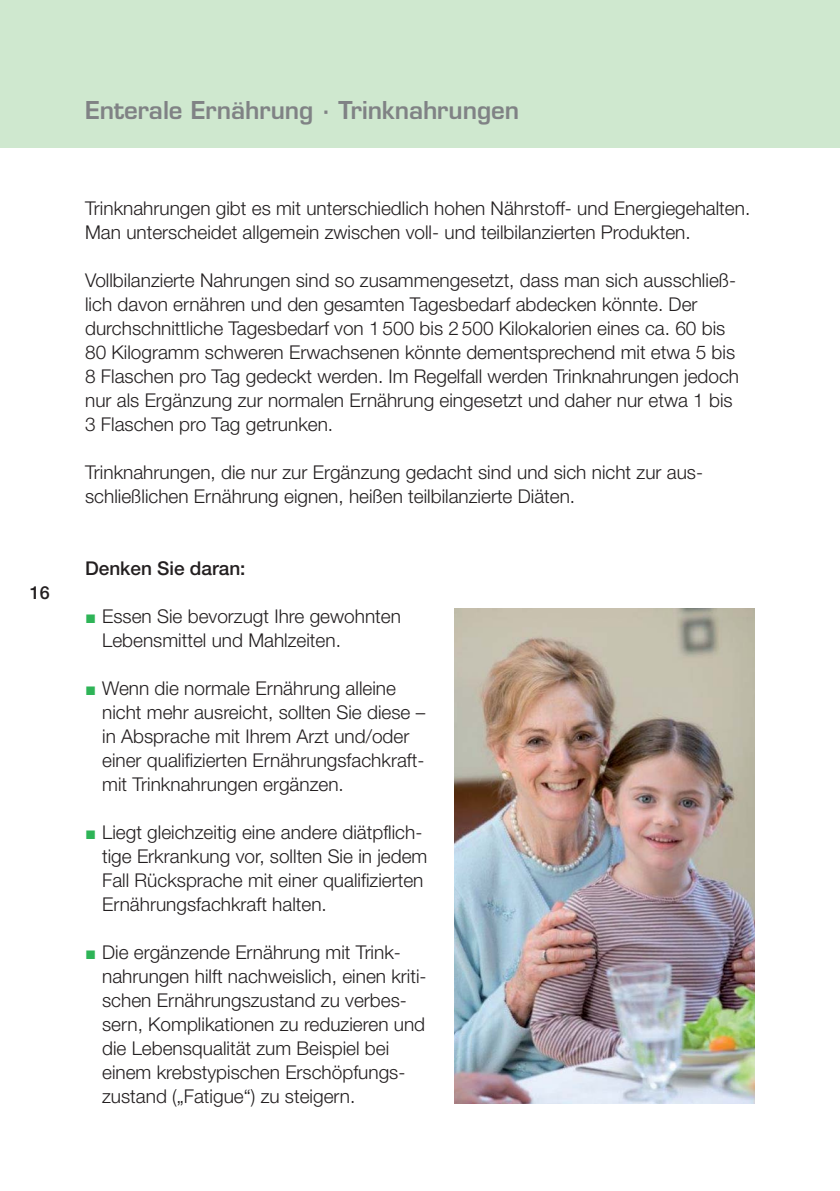
<style>
.page{position:relative;width:840px;height:1191px;background:#fff}
.page>*{position:absolute;margin:0;border:0;box-sizing:border-box;transform-origin:0 0}
.t1{font:600 24px "Eurostile";letter-spacing:-.005em;color:#808285}
.t2{font:300 19px/24px "Helvetica Neue";color:#231f20}
.t3{font:500 19px "Helvetica Neue";color:#231f20}
.t4{font:500 18px "Helvetica Neue";color:#231f20}
.s1{font-family:"European Pi Three";font-weight:400;font-size:20px;color:#2eb457}
</style>
<div class="page">
<div style="left:0;top:0;width:839px;height:147px;background:#cfe8cf"></div>
<img style="left:454px;top:609px;width:300px;height:494px">
<p class="t4" style="left:30px;top:586px;width:21px">16</p>
<p class="t1" style="left:85px;top:101px;width:435px">Enterale Ernährung · Trinknahrungen</p>
<p class="t2" style="left:85px;top:198px;width:666px">Trinknahrungen gibt es mit unterschiedlich hohen Nährstoff- und Energiegehalten.<br>Man unterscheidet allgemein zwischen voll- und teilbilanzierten Produkten.</p>
<p class="t2" style="left:85px;top:270px;width:655px">Vollbilanzierte Nahrungen sind so zusammengesetzt, dass man sich ausschließ&shy;lich davon ernähren und den gesamten Tagesbedarf abdecken könnte. Der durchschnittliche Tagesbedarf von 1 500 bis 2 500 Kilokalorien eines ca. 60 bis 80 Kilogramm schweren Erwachsenen könnte dementsprechend mit etwa 5 bis 8 Flaschen pro Tag gedeckt werden. Im Regelfall werden Trinknahrungen jedoch nur als Ergänzung zur normalen Ernährung eingesetzt und daher nur etwa 1 bis 3 Flaschen pro Tag getrunken.</p>
<p class="t2" style="left:85px;top:462px;width:619px">Trinknahrungen, die nur zur Ergänzung gedacht sind und sich nicht zur aus - schließ lichen Ernährung eignen, heißen teilbilanzierte Diäten.</p>
<p class="t3" style="left:85px;top:561px;width:162px">Denken Sie daran:</p>
<p class="t2" style="left:102px;top:606px;width:300px;text-indent:-17px"><span class="s1">J</span> Essen Sie bevorzugt Ihre gewohnten<br>Lebensmittel und Mahlzeiten.</p>
<p class="t2" style="left:102px;top:678px;width:324px;text-indent:-17px"><span class="s1">J</span> Wenn die normale Ernährung alleine nicht mehr ausreicht, sollten Sie diese – in Absprache mit Ihrem Arzt und/oder einer qualifizierten Ernährungsfachkraft&shy;mit Trinknahrungen ergänzen.</p>
<p class="t2" style="left:102px;top:822px;width:326px;text-indent:-17px"><span class="s1">J</span> Liegt gleichzeitig eine andere diätpflich&shy;tige Erkrankung vor, sollten Sie in jedem Fall Rücksprache mit einer qualifizierten Ernährungsfachkraft halten.</p>
<p class="t2" style="left:102px;top:942px;width:326px;text-indent:-17px"><span class="s1">J</span> Die ergänzende Ernährung mit Trink&shy;nahrungen hilft nachweislich, einen kriti&shy;schen Ernährungszustand zu verbes&shy;sern, Komplikationen zu reduzieren und die Lebensqualität zum Beispiel bei einem krebstypischen Erschöpfungs - zustand („Fatigue“) zu steigern.</p>
</div>
